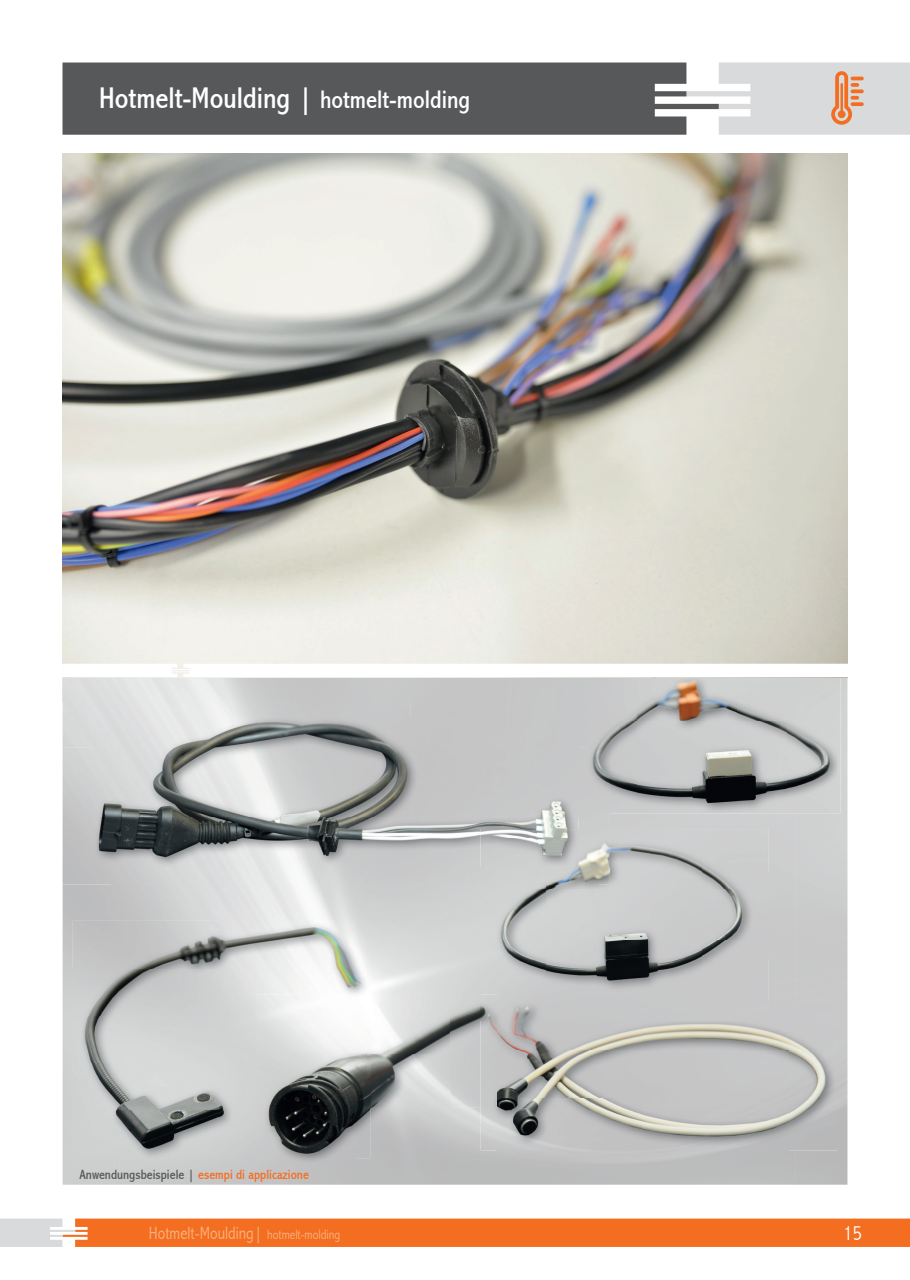
<style>
.page{position:relative;width:910px;height:1280px;background:#fff}
.page>*{position:absolute;margin:0;border:0;box-sizing:border-box;transform-origin:0 0}
.t1{font:condensed 30px "Abadi";color:#fff}
.t2{font:300 condensed 21px "Abadi";color:#fff}
.t3{font:300 condensed 17.85px "Abadi";color:#f9b281}
.t4{font:condensed 13.5px "Abadi";color:#57585a}
.s1{font-size:25.5px}
.s2{color:#f36e21}
.s3{font-size:13.5px}
</style>
<div class="page">
<svg style="left:0;top:1218px;width:910px;height:29px;background:#f17a36"></svg>
<div style="left:63px;top:63px;width:623px;height:72px;background:#57585a"></div>
<img style="left:367px;top:1001px;width:114px;height:106px">
<img style="left:357px;top:1107px;width:139px;height:53px">
<img style="left:80px;top:1017px;width:176px;height:142px">
<svg style="left:256px;top:1158px;width:8px;height:2px"></svg>
<img style="left:264px;top:1106px;width:106px;height:53px">
<img style="left:80px;top:923px;width:287px;height:94px">
<img style="left:256px;top:994px;width:111px;height:41px">
<img style="left:264px;top:1001px;width:103px;height:157px">
<svg style="left:496px;top:1147px;width:1px;height:13px"></svg>
<img style="left:481px;top:1020px;width:15px;height:130px">
<img style="left:482px;top:1020px;width:160px;height:127px">
<img style="left:642px;top:1003px;width:195px;height:144px">
<img style="left:62px;top:702px;width:1px;height:183px">
<img style="left:578px;top:747px;width:31px;height:82px">
<img style="left:94px;top:717px;width:484px;height:150px">
<img style="left:609px;top:702px;width:232px;height:111px">
<img style="left:587px;top:721px;width:22px;height:92px">
<img style="left:587px;top:702px;width:250px;height:19px">
<img style="left:609px;top:721px;width:228px;height:88px">
<img style="left:673px;top:958px;width:96px;height:43px">
<div style="left:497px;top:1003px;width:272px;height:17px;background:#c6c7c8"></div>
<svg style="left:481px;top:1001px;width:16px;height:19px"></svg>
<img style="left:481px;top:829px;width:97px;height:38px">
<img style="left:495px;top:885px;width:104px;height:4px">
<img style="left:599px;top:839px;width:155px;height:50px">
<img style="left:495px;top:889px;width:259px;height:102px">
<img style="left:495px;top:867px;width:76px;height:18px">
<img style="left:571px;top:839px;width:38px;height:46px">
<img style="left:495px;top:839px;width:83px;height:28px">
<svg style="left:686px;top:63px;width:224px;height:72px"></svg>
<img style="left:63px;top:153px;width:784px;height:511px">
<svg style="left:62px;top:664px;width:786px;height:38px"></svg>
<h1 class="t1" style="left:99px;top:81px;width:372px">Hotmelt-Moulding | <span class="s1">hotmelt-molding</span></h1>
<p class="t4" style="left:80px;top:1167px;width:231px">Anwendungsbeispiele | <span class="s2">esempi di applicazione</span></p>
<h3 class="t3" style="left:149px;top:1223px;width:193px">Hotmelt-Moulding| <span class="s3">hotmelt-molding</span></h3>
<h2 class="t2" style="left:843px;top:1221px;width:21px">15</h2>
</div>
